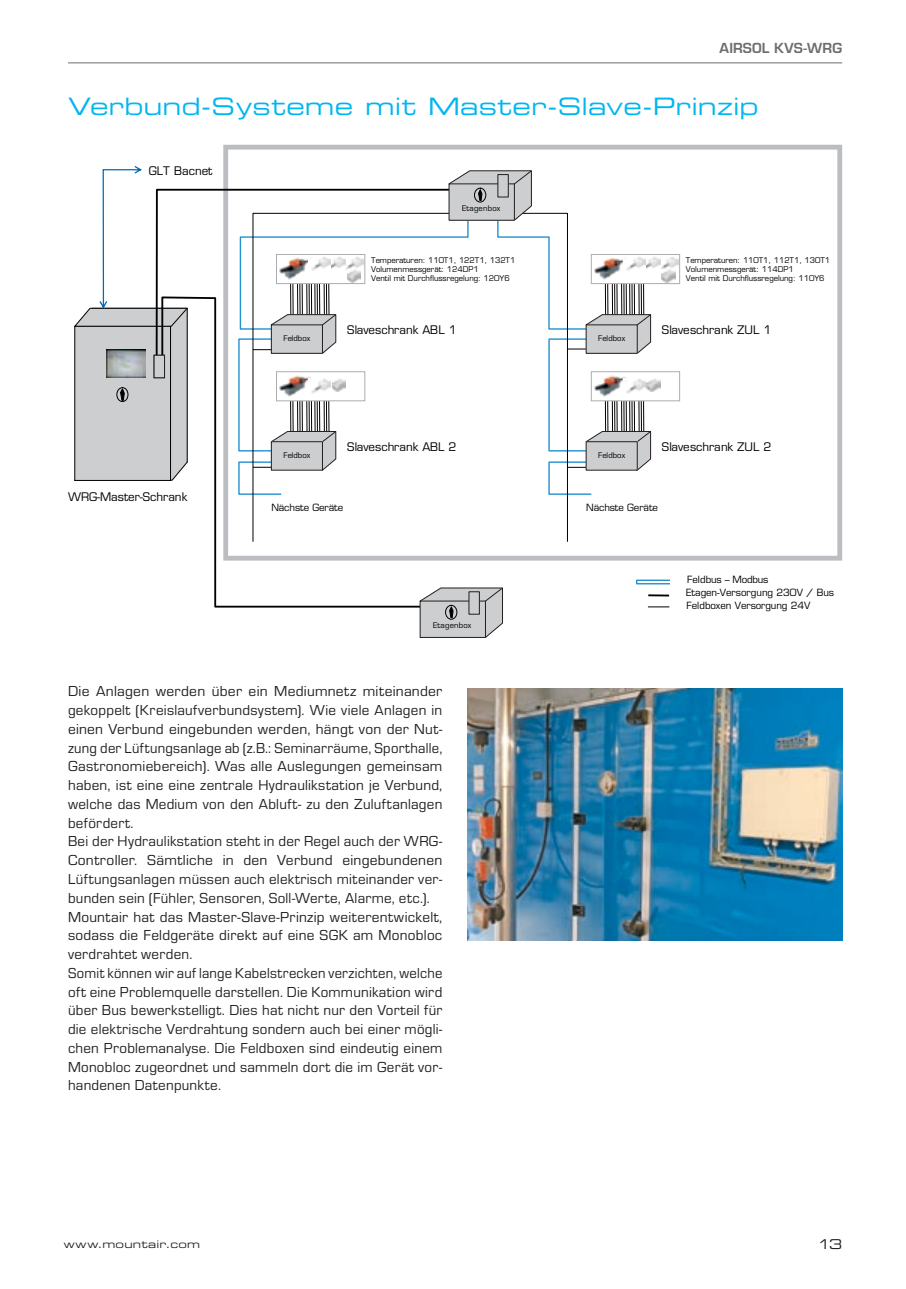
<style>
.page{position:relative;width:906px;height:1289px;background:#fff}
.page>*{position:absolute;margin:0;border:0;box-sizing:border-box;transform-origin:0 0}
.Titel{font:24px "Eurostile LT Std Ex 2";letter-spacing:.01em;color:#00b6f0}
.Text{font:15px/18.8px "Eurostile";letter-spacing:.015em;color:#231f20;text-align:justify}
.t1{font:600 13.5px "Eurostile LT Std";letter-spacing:.015em;color:#6c6d70}
.t2{font:13.5px "Eurostile LT Std Ex 2";color:#231f20}
.t3{font:11.55px "Eurostile";color:#000001}
.t4{font:10.5px "Eurostile LT Std Ex 2";letter-spacing:.02em;color:#231f20}
.t5{font:9.75px/13.4px "Eurostile";letter-spacing:-.01em;color:#000001}
.t6{font:7.65px/9.3px "Eurostile";color:#000001}
.t7{font:7.65px "Eurostile";letter-spacing:.02em;color:#000001}
.t8{font:7.65px "Eurostile";letter-spacing:.025em;color:#000001}
</style>
<div class="page">
<hr style="left:68px;top:63px;width:774px;height:1px;background:#6c6d70">
<div style="left:223px;top:145px;width:619px;height:415px;border:5px solid #bcbdc0"></div>
<svg style="left:74px;top:166px;width:86px;height:315px"></svg>
<div style="left:636px;top:579px;width:34px;height:5px;border:1px solid #2390cf"></div>
<svg style="left:155px;top:188px;width:84px;height:167px"></svg>
<hr style="left:648px;top:594px;width:21px;height:2px;background:#000001">
<svg style="left:648px;top:606px;width:21px;height:1px"></svg>
<svg style="left:160px;top:295px;width:262px;height:313px"></svg>
<div style="left:154px;top:355px;width:10px;height:23px;background:#cdced0"></div>
<div style="left:154px;top:355px;width:11px;height:23px;border:1px solid #231f20"></div>
<svg style="left:418px;top:587px;width:85px;height:51px;background:#bdbdbf"></svg>
<div style="left:591px;top:254px;width:89px;height:30px;border:1px solid #acadb1"></div>
<img style="left:675px;top:258px;width:3px;height:9px">
<div style="left:591px;top:371px;width:89px;height:30px;border:1px solid #acadb1"></div>
<svg style="left:239px;top:170px;width:436px;height:372px"></svg>
<img style="left:468px;top:688px;width:374px;height:252px">
<p class="t1" style="left:719px;top:39px;width:124px">AIRSOL KVS-WRG</p>
<p class="Titel" style="left:68px;top:90px;width:692px">Verbund-Systeme mit Master-Slave-Prinzip</p>
<p class="t3" style="left:149px;top:163px;width:65px">GLT Bacnet</p>
<p class="t3" style="left:68px;top:490px;width:121px">WRG-Master-Schrank</p>
<p class="t7" style="left:283px;top:334px;width:28px">Feldbox</p>
<p class="t8" style="left:462px;top:203px;width:40px">Etagenbox</p>
<p class="t6" style="left:371px;top:255px;width:146px">Temperaturen: 110T1, 122T1, 132T1<br>Volumenmessgerät: 124DP1<br>Ventil mit Durchflussregelung: 120Y6</p>
<p class="t3" style="left:347px;top:323px;width:111px">Slaveschrank ABL 1</p>
<p class="t7" style="left:283px;top:451px;width:28px">Feldbox</p>
<p class="t3" style="left:347px;top:439px;width:111px">Slaveschrank ABL 2</p>
<p class="t7" style="left:598px;top:334px;width:28px">Feldbox</p>
<p class="t6" style="left:686px;top:255px;width:146px">Temperaturen: 110T1, 112T1, 130T1<br>Volumenmessgerät: 114DP1<br>Ventil mit Durchflussregelung: 110Y6</p>
<p class="t3" style="left:662px;top:323px;width:111px">Slaveschrank ZUL 1</p>
<p class="t7" style="left:598px;top:451px;width:28px">Feldbox</p>
<p class="t3" style="left:662px;top:439px;width:111px">Slaveschrank ZUL 2</p>
<p class="t5" style="left:271px;top:500px;width:73px">Nächste Geräte</p>
<p class="t5" style="left:586px;top:500px;width:73px">Nächste Geräte</p>
<p class="t8" style="left:433px;top:620px;width:40px">Etagenbox</p>
<p class="t5" style="left:686px;top:572px;width:149px">Feldbus – Modbus<br>Etagen-Versorgung 230V / Bus<br>Feldboxen Versorgung 24V</p>
<p class="Text" style="left:68px;top:681px;width:376px">Die Anlagen werden über ein Mediumnetz miteinander gekoppelt (Kreislaufverbundsystem). Wie viele Anlagen in einen Verbund eingebunden werden, hängt von der Nut&shy;zung der Lüftungsanlage ab (z.B.: Seminarräume, Sporthalle, Gastronomiebereich). Was alle Auslegungen gemeinsam haben, ist eine eine zentrale Hydraulikstation je Verbund, welche das Medium von den Abluft- zu den Zuluftanlagen befördert.</p>
<p class="Text" style="left:68px;top:831px;width:376px">Bei der Hydraulikstation steht in der Regel auch der WRG-Controller. Sämtliche in den Verbund eingebundenen Lüftungsanlagen müssen auch elektrisch miteinander ver&shy;bunden sein (Fühler, Sensoren, Soll-Werte, Alarme, etc.).</p>
<p class="Text" style="left:68px;top:906px;width:376px">Mountair hat das Master-Slave-Prinzip weiterentwickelt, sodass die Feldgeräte direkt auf eine SGK am Monobloc verdrahtet werden.</p>
<p class="Text" style="left:68px;top:962px;width:376px">Somit können wir auf lange Kabelstrecken verzichten, welche oft eine Problemquelle darstellen. Die Kommunikation wird über Bus bewerkstelligt. Dies hat nicht nur den Vorteil für die elektrische Verdrahtung sondern auch bei einer mögli&shy;chen Problemanalyse. Die Feldboxen sind eindeutig einem Monobloc zugeordnet und sammeln dort die im Gerät vor&shy;handenen Datenpunkte.</p>
<p class="t4" style="left:64px;top:1236px;width:138px">www.mountair.com</p>
<p class="t2" style="left:817px;top:1234px;width:26px">13</p>
</div>
